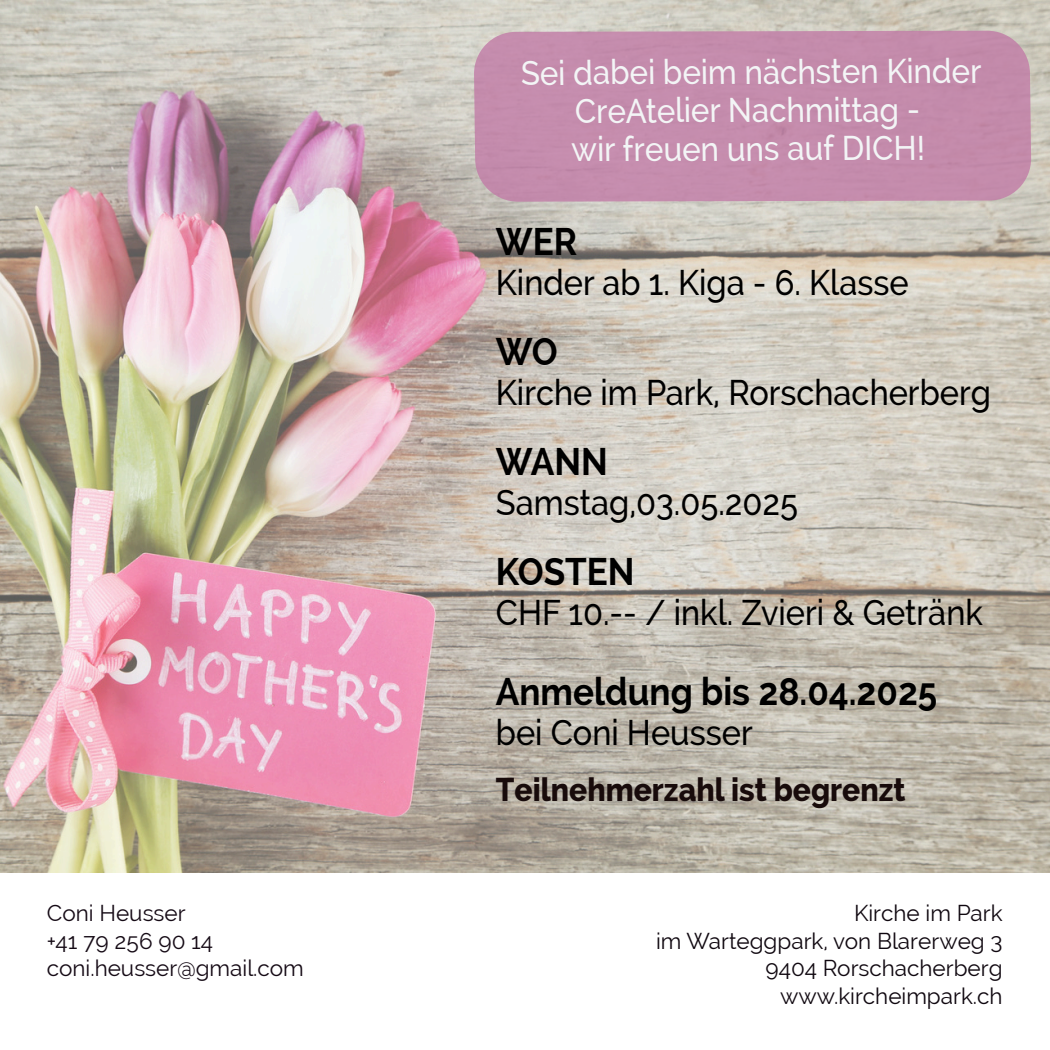
<style>
.page{position:relative;width:1050px;height:1050px;background:#fff}
.page>*{position:absolute;margin:0;border:0;box-sizing:border-box;transform-origin:0 0}
.t1{font:700 38.5px "Raleway";color:#000;scale:.91 1}
.t2{font:500 35.75px "Raleway";color:#000;scale:.91 1}
.t3{font:500 34.25px/38.5px "Raleway";color:#f3f5f6;text-align:center;scale:.91 1}
.t4{font:800 33px "Raleway";color:#180b0b;scale:.91 1}
.t5{font:22.5px/27.5px "Raleway";color:#100810;text-align:right}
.t6{font:22.5px/27.5px "Raleway";color:#150a15}
</style>
<div class="page">
<img style="left:0;top:0;width:1049px;height:872px">
<div style="left:473px;top:31px;width:558px;height:171px;background:#c58cac"></div>
<p class="t6" style="left:47px;top:899px;width:258px">Coni Heusser<br>+41 79 256 90 14 coni.heusser@gmail.com</p>
<p class="t3" style="left:521px;top:52px;width:508px">Sei dabei beim nächsten Kinder<br>CreAtelier Nachmittag -<br>wir freuen uns auf DICH!</p>
<p class="t1" style="left:496px;top:218px;width:91px">WER</p>
<p class="t2" style="left:496px;top:261px;width:455px">Kinder ab 1. Kiga - 6. Klasse</p>
<p class="t1" style="left:496px;top:328px;width:69px">WO</p>
<p class="t2" style="left:496px;top:371px;width:545px">Kirche im Park, Rorschacherberg</p>
<p class="t1" style="left:496px;top:438px;width:125px">WANN</p>
<p class="t2" style="left:496px;top:481px;width:334px">Samstag,03.05.2025</p>
<p class="t1" style="left:496px;top:548px;width:154px">KOSTEN</p>
<p class="t2" style="left:496px;top:591px;width:536px">CHF 10.-- / inkl. Zvieri &amp; Getränk</p>
<p class="t1" style="left:496px;top:668px;width:486px">Anmeldung bis 28.04.2025</p>
<p class="t2" style="left:496px;top:711px;width:284px">bei Coni Heusser</p>
<p class="t4" style="left:496px;top:769px;width:451px">Teilnehmerzahl ist begrenzt</p>
<p class="t5" style="left:656px;top:899px;width:348px">Kirche im Park<br>im Warteggpark, von Blarerweg 3<br>9404 Rorschacherberg www.kircheimpark.ch</p>
</div>
